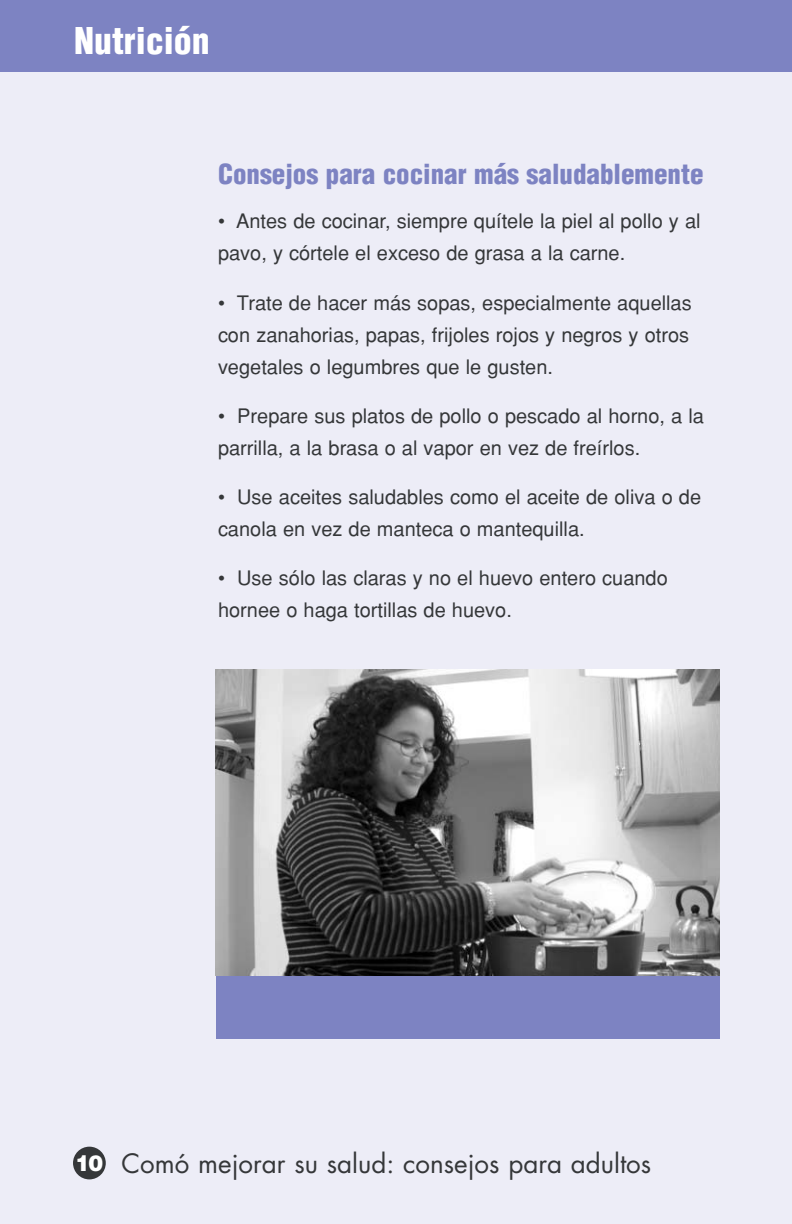
<style>
.page{position:relative;width:792px;height:1224px;background:#ededf7}
.page>*{position:absolute;margin:0;border:0;box-sizing:border-box;transform-origin:0 0}
.t1{font:900 condensed 36px "Helvetica";color:#fff}
.t2{font:900 condensed 27px "Helvetica";color:#7d83c2}
.t3{font:26px "Futura";color:#353739}
.t4{font:20px/32px "Helvetica";color:#353739}
.s1{font-family:"Helvetica";font-weight:900;font-size:22px;color:#fff}
</style>
<div class="page">
<div style="left:0;top:0;width:792px;height:72px;background:#7d83c2"></div>
<div style="left:73px;top:1147px;width:33px;height:32px;background:#353739;border-radius:50%"></div>
<div style="left:216px;top:974px;width:504px;height:65px;background:#7d83c2"></div>
<img style="left:216px;top:669px;width:504px;height:306px">
<h1 class="t1" style="left:74px;top:29px;width:137px">Nutrición</h1>
<h2 class="t2" style="left:218px;top:165px;width:487px">Consejos para cocinar más saludablemente</h2>
<p class="t4" style="left:218px;top:207px;width:484px">• Antes de cocinar, siempre quítele la piel al pollo y al pavo, y córtele el exceso de grasa a la carne.</p>
<p class="t4" style="left:218px;top:289px;width:475px">• Trate de hacer más sopas, especialmente aquellas con zanahorias, papas, frijoles rojos y negros y otros vegetales o legumbres que le gusten.</p>
<p class="t4" style="left:218px;top:402px;width:488px">• Prepare sus platos de pollo o pescado al horno, a la parrilla, a la brasa o al vapor en vez de freírlos.</p>
<p class="t4" style="left:218px;top:483px;width:485px">• Use aceites saludables como el aceite de oliva o de canola en vez de manteca o mantequilla.</p>
<p class="t4" style="left:218px;top:565px;width:451px">• Use sólo las claras y no el huevo entero cuando hornee o haga tortillas de huevo.</p>
<h3 class="t3" style="left:75px;top:1151px;width:577px"><span class="s1">10</span> Comó mejorar su salud: consejos para adultos</h3>
</div>
